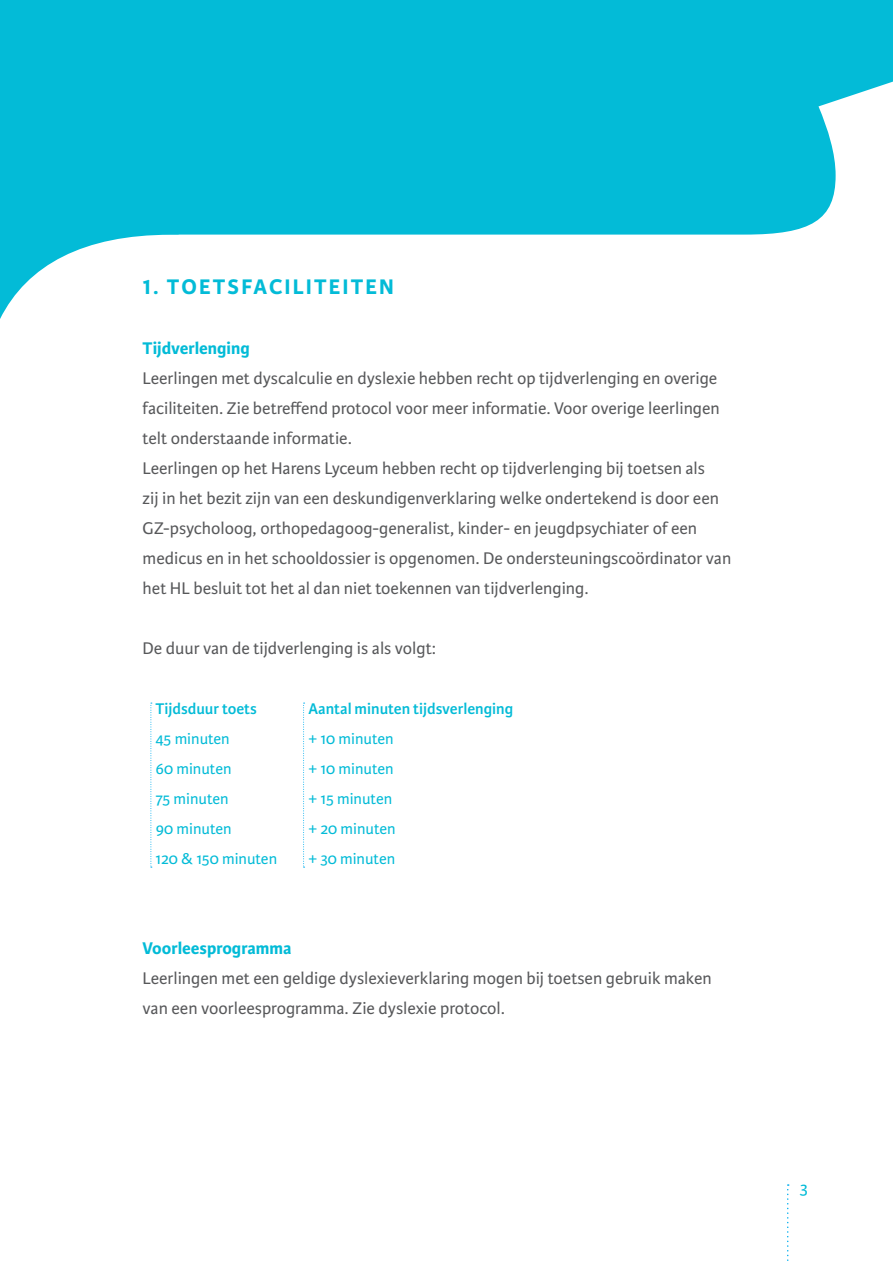
<style>
.page{position:relative;width:893px;height:1263px;background:#fff}
.page>*{position:absolute;margin:0;border:0;box-sizing:border-box;transform-origin:0 0}
.kop{font:700 22.5px "Karmina Sans";letter-spacing:.095em;color:#03bbd7}
.body{font:18px/30px "Karmina Sans";color:#57585a}
.tussenkop{font:700 18px "Karmina Sans";color:#03bbd7}
.t1{font:18px "Karmina Sans";color:#03bbd7}
.tabel_body{font:16.5px "Karmina Sans";color:#03bbd7}
.body_inspring{font:600 16.5px "Karmina Sans";color:#03bbd7}
</style>
<div class="page">
<svg style="left:787px;top:1184px;width:2px;height:77px"></svg>
<svg style="left:0;top:0;width:893px;height:319px;fill:#03bbd7"></svg>
<svg style="left:303px;top:703px;width:2px;height:165px"></svg>
<svg style="left:151px;top:703px;width:1px;height:165px"></svg>
<p class="kop" style="left:143px;top:274px;width:253px">1. TOETSFACILITEITEN</p>
<p class="tussenkop" style="left:143px;top:338px;width:109px">Tijdverlenging</p>
<p class="body" style="left:143px;top:364px;width:579px">Leerlingen met dyscalculie en dyslexie hebben recht op tijdverlenging en overige faciliteiten. Zie betreffend protocol voor meer informatie. Voor overige leerlingen telt onderstaande informatie.</p>
<p class="body" style="left:143px;top:454px;width:590px">Leerlingen op het Harens Lyceum hebben recht op tijdverlenging bij toetsen als<br>zij in het bezit zijn van een deskundigenverklaring welke ondertekend is door een GZ-psycholoog, orthopedagoog-generalist, kinder- en jeugdpsychiater of een medicus en in het schooldossier is opgenomen. De ondersteuningscoördinator van het HL besluit tot het al dan niet toekennen van tijdverlenging.</p>
<p class="body" style="left:143px;top:634px;width:295px">De duur van de tijdverlenging is als volgt:</p>
<p class="body_inspring" style="left:155px;top:699px;width:103px">Tijdsduur toets</p>
<p class="body_inspring" style="left:308px;top:699px;width:206px">Aantal minuten tijdsverlenging</p>
<p class="tabel_body" style="left:155px;top:729px;width:76px">45 minuten</p>
<p class="tabel_body" style="left:308px;top:729px;width:87px">+ 10 minuten</p>
<p class="tabel_body" style="left:155px;top:759px;width:78px">60 minuten</p>
<p class="tabel_body" style="left:308px;top:759px;width:87px">+ 10 minuten</p>
<p class="tabel_body" style="left:155px;top:789px;width:75px">75 minuten</p>
<p class="tabel_body" style="left:308px;top:789px;width:85px">+ 15 minuten</p>
<p class="tabel_body" style="left:155px;top:819px;width:78px">90 minuten</p>
<p class="tabel_body" style="left:308px;top:819px;width:89px">+ 20 minuten</p>
<p class="tabel_body" style="left:155px;top:849px;width:123px">120 &amp; 150 minuten</p>
<p class="tabel_body" style="left:308px;top:849px;width:88px">+ 30 minuten</p>
<p class="tussenkop" style="left:143px;top:938px;width:150px">Voorleesprogramma</p>
<p class="body" style="left:143px;top:964px;width:571px">Leerlingen met een geldige dyslexieverklaring mogen bij toetsen gebruik maken van een voorleesprogramma. Zie dyslexie protocol.</p>
<p class="t1" style="left:800px;top:1178px;width:10px">3</p>
</div>
